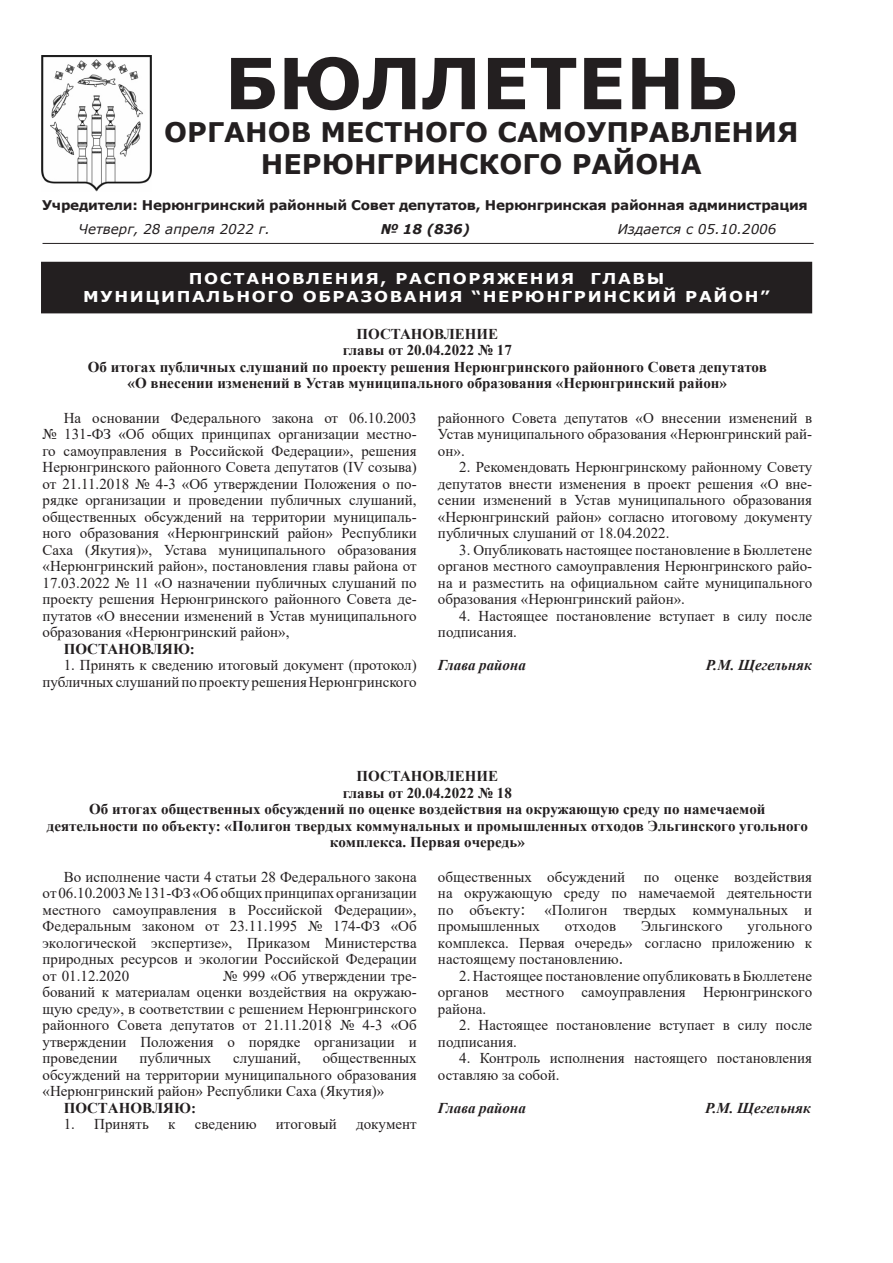
<style>
.page{position:relative;width:893px;height:1263px;background:#fff}
.page>*{position:absolute;margin:0;border:0;box-sizing:border-box;transform-origin:0 0}
.t1{font:700 70.5px "Verdana";color:#231f20}
.t2{font:700 27px "Verdana";color:#231f20}
.ТЕКСТ_ОСНОВА{font:15px/16.5px "Times New Roman";color:#231f20;text-align:justify}
.ЗАГОЛОВОК_2_предл{font:700 15px/16.5px "Times New Roman";color:#231f20;text-align:center}
.t3{font:700 15px "Verdana";letter-spacing:.1em;color:#fff;scale:1.1 1}
.ТЕКСТ_ОСНОВА-2{font:700 15px "Times New Roman";color:#231f20}
.ТЕКСТ_ОСНОВА-3{font:italic 700 15px "Times New Roman";color:#231f20}
.ПОДПИСЬ1{font:italic 700 15px "Times New Roman";color:#231f20}
.t4{font:italic 13.5px "Verdana";color:#231f20}
.t5{font:italic 700 13.5px "Verdana";color:#231f20}
.t6{font:700 13.35px "Verdana";letter-spacing:-.02em;color:#231f20}
.s1{font-size:18px}
</style>
<div class="page">
<hr style="left:43px;top:243px;width:771px;height:1px;background:#231f20">
<img style="left:41px;top:55px;width:110px;height:137px">
<div style="left:42px;top:262px;width:769px;height:51px;background:#231f20"></div>
<p class="t1" style="left:225px;top:34px;width:515px">БЮЛЛЕТЕНЬ</p>
<p class="t2" style="left:164px;top:113px;width:636px">ОРГАНОВ МЕСТНОГО САМОУПРАВЛЕНИЯ</p>
<p class="t2" style="left:261px;top:145px;width:442px">НЕРЮНГРИНСКОГО РАЙОНА</p>
<p class="t6" style="left:42px;top:196px;width:767px">Учредители: Нерюнгринский районный Совет депутатов, Нерюнгринская районная администрация</p>
<p class="t4" style="left:79px;top:220px;width:193px">Четверг, 28 апреля 2022 г.</p>
<p class="t5" style="left:381px;top:220px;width:91px">№ 18 (836)</p>
<p class="t4" style="left:618px;top:220px;width:160px">Издается с 05.10.2006</p>
<p class="t3" style="left:189px;top:268px;width:434px">ПОСТАНОВЛЕНИЯ, РАСПОРЯЖЕНИЯ ГЛАВЫ</p>
<p class="t3" style="left:83px;top:286px;width:626px">МУНИЦИПАЛЬНОГО ОБРАЗОВАНИЯ “НЕРЮНГРИНСКИЙ РАЙОН”</p>
<p class="ЗАГОЛОВОК_2_предл" style="left:356px;top:325px;width:143px">ПОСТАНОВЛЕНИЕ</p>
<p class="ЗАГОЛОВОК_2_предл" style="left:343px;top:342px;width:171px">главы от 20.04.2022 № 17</p>
<p class="ЗАГОЛОВОК_2_предл" style="left:88px;top:358px;width:680px">Об итогах публичных слушаний по проекту решения Нерюнгринского районного Совета депутатов</p>
<p class="ЗАГОЛОВОК_2_предл" style="left:128px;top:375px;width:601px">«О внесении изменений в Устав муниципального образования «Нерюнгринский район»</p>
<p class="ТЕКСТ_ОСНОВА" style="left:43px;top:409px;width:376px;text-indent:21px">На основании Федерального закона от 06.10.2003 № 131-ФЗ «Об общих принципах организации местно&shy;го самоуправления в Российской Федерации», решения Нерюнгринского районного Совета депутатов (IV созыва) от 21.11.2018 № 4-3 «Об утверждении Положения о по&shy;рядке организации и проведении публичных слушаний, общественных обсуждений на территории муниципаль&shy;ного образования «Нерюнгринский район» Республики Саха (Якутия)», Устава муниципального образования «Нерюнгринский район», постановления главы района от 17.03.2022 № 11 «О назначении публичных слушаний по проекту решения Нерюнгринского районного Совета де&shy;путатов «О внесении изменений в Устав муниципального образования «Нерюнгринский район»,</p>
<p class="ТЕКСТ_ОСНОВА-2" style="left:64px;top:638px;width:133px">ПОСТАНОВЛЯЮ:</p>
<p class="ТЕКСТ_ОСНОВА" style="left:43px;top:657px;width:376px;text-align:right">1. Принять к сведению итоговый документ (протокол) публичных слушаний по проекту решения Нерюнгринского</p>
<p class="ТЕКСТ_ОСНОВА" style="left:438px;top:409px;width:376px">районного Совета депутатов «О внесении изменений в Устав муниципального образования «Нерюнгринский рай&shy;он».</p>
<p class="ТЕКСТ_ОСНОВА" style="left:438px;top:459px;width:376px;text-indent:21px">2. Рекомендовать Нерюнгринскому районному Совету депутатов внести изменения в проект решения «О вне&shy;сении изменений в Устав муниципального образования «Нерюнгринский район» согласно итоговому документу публичных слушаний от 18.04.2022.</p>
<p class="ТЕКСТ_ОСНОВА" style="left:438px;top:541px;width:376px;text-indent:21px">3. Опубликовать настоящее постановление в Бюллетене органов местного самоуправления Нерюнгринского райо&shy;на и разместить на официальном сайте муниципального образования «Нерюнгринский район».</p>
<p class="ТЕКСТ_ОСНОВА" style="left:438px;top:607px;width:376px;text-indent:21px">4. Настоящее постановление вступает в силу после подписания.</p>
<p class="ТЕКСТ_ОСНОВА-3" style="left:438px;top:655px;width:89px">Глава района</p>
<p class="ТЕКСТ_ОСНОВА-3" style="left:706px;top:655px;width:107px">Р.М. Щегельняк</p>
<p class="ЗАГОЛОВОК_2_предл" style="left:356px;top:767px;width:143px">ПОСТАНОВЛЕНИЕ</p>
<p class="ЗАГОЛОВОК_2_предл" style="left:343px;top:784px;width:171px">главы от 20.04.2022 № 18</p>
<p class="ЗАГОЛОВОК_2_предл" style="left:47px;top:800px;width:763px">Об итогах общественных обсуждений по оценке воздействия на окружающую среду по намечаемой деятельности по объекту: «Полигон твердых коммунальных и промышленных отходов Эльгинского угольного комплекса. Первая очередь»</p>
<p class="ТЕКСТ_ОСНОВА" style="left:43px;top:868px;width:376px;text-indent:21px">Во исполнение части 4 статьи 28 Федерального закона от 06.10.2003 № 131-ФЗ «Обобщих принципах организации местного самоуправления в Российской Федерации», Федеральным законом от 23.11.1995 № 174-ФЗ «Об экологической экспертизе», Приказом Министерства природных ресурсов и экологии Российской Федерации от 01.12.2020</p>
<p class="ТЕКСТ_ОСНОВА" style="left:438px;top:868px;width:376px">общественных обсуждений по оценке воздействия на окружающую среду по намечаемой деятельности по объекту<span class="s1">:</span> «Полигон твердых коммунальных и промышленных</p>
<p class="ТЕКСТ_ОСНОВА" style="left:565px;top:917px;width:53px">отходов</p>
<p class="ТЕКСТ_ОСНОВА" style="left:641px;top:917px;width:83px">Эльгинского</p>
<p class="ТЕКСТ_ОСНОВА" style="left:438px;top:917px;width:376px;text-indent:310px">угольного комплекса. Первая очередь» согласно приложению к настоящему постановлению<span class="s1">.</span></p>
<p class="ТЕКСТ_ОСНОВА" style="left:438px;top:967px;width:376px;text-indent:21px">2. Настоящее постановление опубликовать в Бюллетене органов местного самоуправления Нерюнгринского района.</p>
<p class="ТЕКСТ_ОСНОВА" style="left:438px;top:1016px;width:376px;text-indent:21px">2. Настоящее постановление вступает в силу после подписания.</p>
<p class="ТЕКСТ_ОСНОВА" style="left:438px;top:1049px;width:376px;text-indent:21px">4. Контроль исполнения настоящего постановления оставляю за собой.</p>
<p class="ПОДПИСЬ1" style="left:438px;top:1097px;width:89px">Глава района</p>
<p class="ПОДПИСЬ1" style="left:705px;top:1097px;width:107px">Р.М. Щегельняк</p>
<p class="ТЕКСТ_ОСНОВА" style="left:43px;top:967px;width:376px;text-indent:181px">№ 999 «Об утверждении тре&shy;бований к материалам оценки воздействия на окружаю&shy;щую среду», в соответствии с решением Нерюнгринского районного Совета депутатов от 21.11.2018 № 4-3 «Об утверждении Положения о порядке организации и проведении</p>
<p class="ТЕКСТ_ОСНОВА" style="left:43px;top:1049px;width:376px;text-indent:280px">общественных обсуждений на территории муниципального образования «Нерюнгринский район» Республики Саха (Якутия)»</p>
<p class="ТЕКСТ_ОСНОВА-2" style="left:64px;top:1097px;width:134px">ПОСТАНОВЛЯЮ:</p>
<p class="ТЕКСТ_ОСНОВА" style="left:64px;top:1115px;width:87px">1. Принять</p>
<p class="ТЕКСТ_ОСНОВА" style="left:168px;top:1115px;width:9px">к</p>
<p class="ТЕКСТ_ОСНОВА" style="left:195px;top:1115px;width:63px">сведению</p>
<p class="ТЕКСТ_ОСНОВА" style="left:276px;top:1115px;width:62px">итоговый</p>
<p class="ТЕКСТ_ОСНОВА" style="left:356px;top:1115px;width:62px">документ</p>
<p class="ТЕКСТ_ОСНОВА" style="left:140px;top:1049px;width:73px">публичных</p>
<p class="ТЕКСТ_ОСНОВА" style="left:233px;top:1049px;width:69px">слушаний,</p>
</div>
